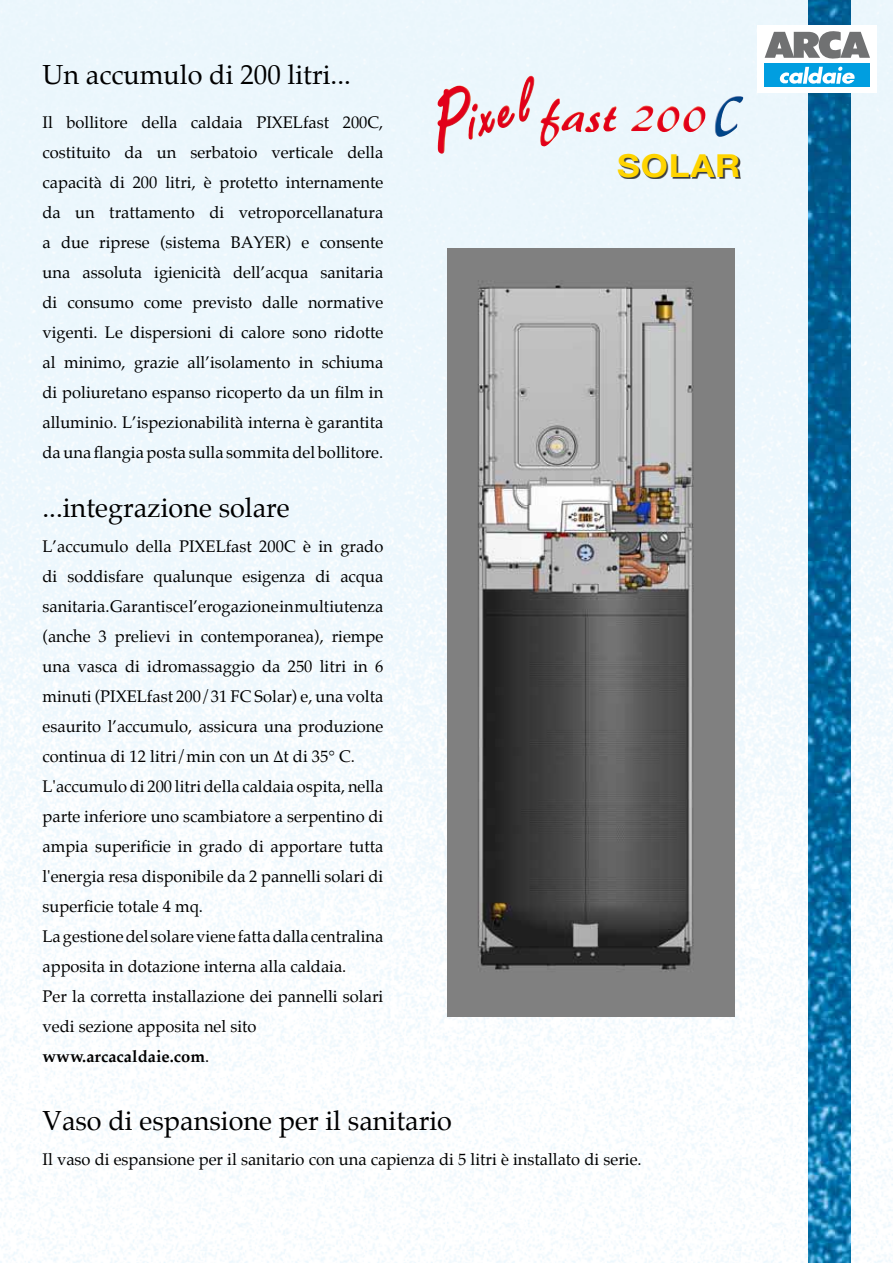
<style>
.page{position:relative;width:893px;height:1263px;background:#fff}
.page>*{position:absolute;margin:0;border:0;box-sizing:border-box;transform-origin:0 0}
.t1{font:700 31.8px "Helvetica Neue LT Pro";letter-spacing:.025em;color:#ffd400;scale:1.1 1}
.t2{font:27px "Palatino";color:#000}
.t3{font:16.5px/30px "Palatino";color:#000;text-align:justify}
.s1{font-weight:700}
</style>
<div class="page">
<img style="left:0;top:0;width:893px;height:1263px">
<img style="left:447px;top:249px;width:287px;height:767px">
<img style="left:519px;top:76px;width:11px;height:46px">
<div style="left:620px;top:155px;width:121px;height:24px;background:#000;opacity:.75"></div>
<img style="left:808px;top:0;width:43px;height:1263px">
<div style="left:757px;top:26px;width:120px;height:67px;background:#fff"></div>
<div style="left:764px;top:63px;width:106px;height:24px;background:#009ee0"></div>
<svg style="left:765px;top:31px;width:105px;height:28px"></svg>
<svg style="left:779px;top:67px;width:76px;height:17px"></svg>
<h2 class="t2" style="left:43px;top:60px;width:310px">Un accumulo di 200 litri...</h2>
<p class="t3" style="left:43px;top:108px;width:342px">Il bollitore della caldaia PIXELfast 200C, costituito da un serbatoio verticale della capacità di 200 litri, è protetto internamente da un trattamento di vetroporcellanatura a due riprese (sistema BAYER) e consente una assoluta igienicità dell’acqua sanitaria di consumo come previsto dalle normative vigenti. Le dispersioni di calore sono ridotte al minimo, grazie all’isolamento in schiuma di poliuretano espanso ricoperto da un film in alluminio. L’ispezionabilità interna è garantita da una flangia posta sulla sommita del bollitore.</p>
<h2 class="t2" style="left:43px;top:492px;width:249px">...integrazione solare</h2>
<p class="t3" style="left:43px;top:531px;width:342px;text-align:left">L’accumulo della PIXELfast 200C è in grado di soddisfare qualunque esigenza di acqua sanitaria. Garantisce l’erogazione in multiutenza (anche 3 prelievi in contemporanea), riempe una vasca di idromassaggio da 250 litri in 6 minuti (PIXELfast 200/31 FC Solar) e, una volta esaurito l’accumulo, assicura una produzione continua di 12 litri/min con un ∆t di 35° C.<br>L'accumulo di 200 litri della caldaia ospita, nella parte inferiore uno scambiatore a serpentino di ampia superificie in grado di apportare tutta l'energia resa disponibile da 2 pannelli solari di superficie totale 4 mq.<br>La gestione del solare viene fatta dalla centralina apposita in dotazione interna alla caldaia.<br>Per la corretta installazione dei pannelli solari vedi sezione apposita nel sito <span class="s1">www.arcacaldaie.com</span>.</p>
<h1 class="t1" style="left:617px;top:146px;width:114px">SOLAR</h1>
<h2 class="t2" style="left:43px;top:1105px;width:411px">Vaso di espansione per il sanitario</h2>
<p class="t3" style="left:43px;top:1144px;width:601px">Il vaso di espansione per il sanitario con una capienza di 5 litri è installato di serie.</p>
</div>
